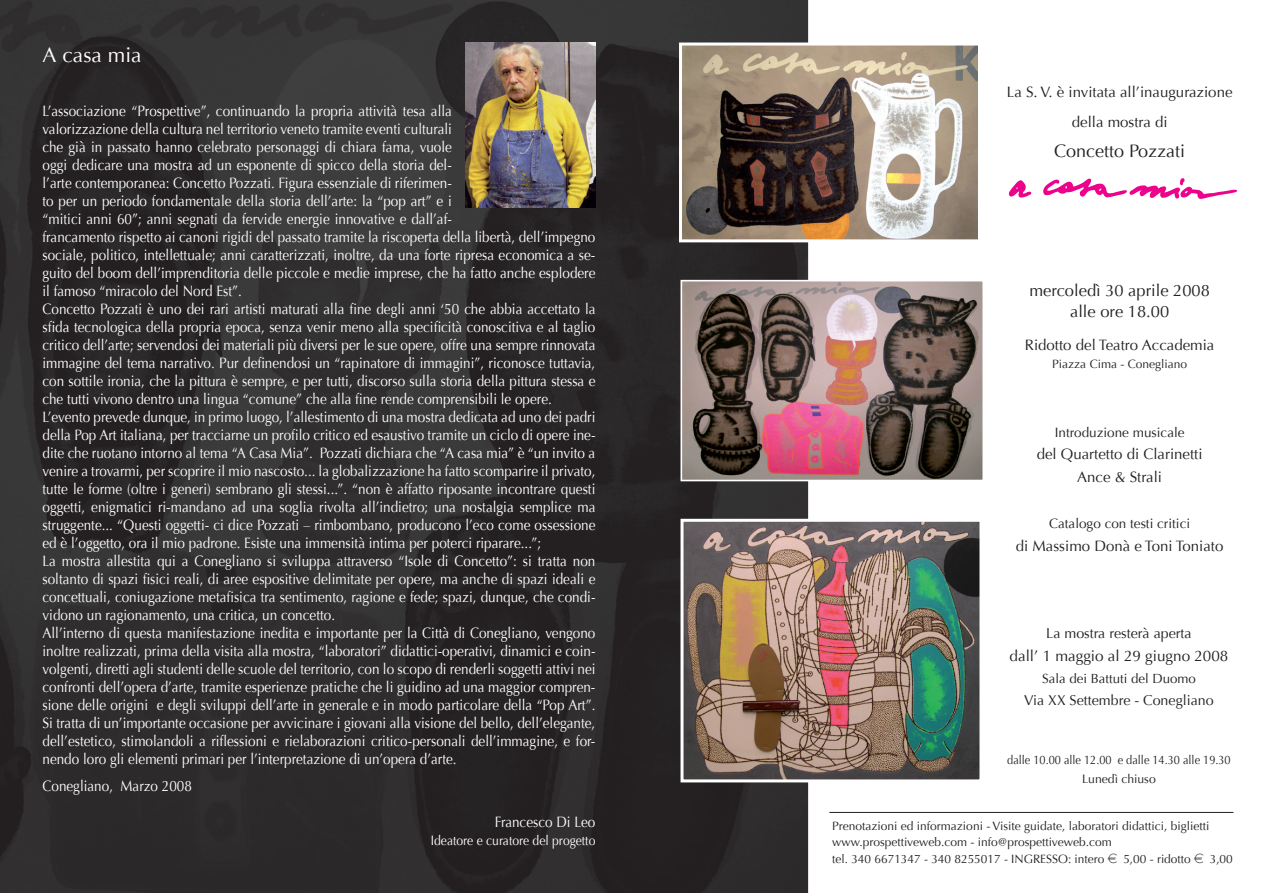
<style>
.page{position:relative;width:1276px;height:893px;background:#fff}
.page>*{position:absolute;margin:0;border:0;box-sizing:border-box;transform-origin:0 0}
.t1{font:21px "Optima";color:#fff}
.t2{font:18px "Optima";color:#231f20}
.t3{font:16.5px/21px "Optima";color:#231f20;text-align:center}
.t4{font:15.3px "Optima";color:#231f20}
.t5{font:15px/18px "Optima";color:#fff;scale:.9 1}
.t6{font:15px/30px "Optima";color:#231f20;text-align:center}
.t7{font:14.25px "Optima";color:#231f20}
.t8{font:13.5px "Optima";color:#231f20}
.t9{font:13.5px "Optima";color:#fff;scale:.9 1}
.t10{font:13.2px "Optima";color:#231f20}
.t11{font:12.15px/18.3px "Optima";color:#231f20;text-align:center;scale:.9 1}
.t12{font:12px/16.5px "Optima";color:#231f20}
.s1{font-family:"Eurofont"}
</style>
<div class="page">
<img style="left:0;top:0;width:484px;height:893px">
<img style="left:484px;top:0;width:324px;height:52px">
<img style="left:593px;top:52px;width:215px;height:841px">
<img style="left:484px;top:208px;width:109px;height:685px">
<img style="left:466px;top:43px;width:129px;height:165px">
<img style="left:684px;top:523px;width:294px;height:255px">
<div style="left:680px;top:519px;width:302px;height:263px;border:3px solid #fff"></div>
<img style="left:683px;top:47px;width:294px;height:191px">
<div style="left:679px;top:43px;width:302px;height:199px;border:3px solid #fff"></div>
<img style="left:1008px;top:178px;width:229px;height:21px">
<hr style="left:829px;top:812px;width:404px;height:1px;background:#231f20">
<img style="left:683px;top:283px;width:298px;height:195px">
<div style="left:680px;top:280px;width:304px;height:201px;border:2px solid #fff"></div>
<h1 class="t1" style="left:43px;top:43px;width:101px">A casa mia</h1>
<p class="t5" style="left:43px;top:102px;width:616px">L’associazione “Prospettive”, continuando la propria attività tesa alla<br>valorizzazione della cultura nel territorio veneto tramite eventi culturali<br>che già in passato hanno celebrato personaggi di chiara fama, vuole<br>oggi dedicare una mostra ad un esponente di spicco della storia del-<br>l’arte contemporanea: Concetto Pozzati. Figura essenziale di riferimen-<br>to per un periodo fondamentale della storia dell’arte: la “pop art” e i<br>“mitici anni 60”; anni segnati da fervide energie innovative e dall’af-<br>francamento rispetto ai canoni rigidi del passato tramite la riscoperta della libertà, dell’impegno sociale, politico, intellettuale; anni caratterizzati, inoltre, da una forte ripresa economica a se&shy;guito del boom dell’imprenditoria delle piccole e medie imprese, che ha fatto anche esplodere il famoso “miracolo del Nord Est”.<br>Concetto Pozzati è uno dei rari artisti maturati alla fine degli anni ‘50 che abbia accettato la sfida tecnologica della propria epoca, senza venir meno alla specificità conoscitiva e al taglio critico dell’arte; servendosi dei materiali più diversi per le sue opere, offre una sempre rinnovata immagine del tema narrativo. Pur definendosi un “rapinatore di immagini”, riconosce tuttavia, con sottile ironia, che la pittura è sempre, e per tutti, discorso sulla storia della pittura stessa e che tutti vivono dentro una lingua “comune” che alla fine rende comprensibili le opere.<br>L’evento prevede dunque, in primo luogo, l’allestimento di una mostra dedicata ad uno dei padri della Pop Art italiana, per tracciarne un profilo critico ed esaustivo tramite un ciclo di opere ine&shy;dite che ruotano intorno al tema “A Casa Mia”. Pozzati dichiara che “A casa mia” è “un invito a venire a trovarmi, per scoprire il mio nascosto... la globalizzazione ha fatto scomparire il privato, tutte le forme (oltre i generi) sembrano gli stessi...”. “non è affatto riposante incontrare questi oggetti, enigmatici ri-mandano ad una soglia rivolta all’indietro; una nostalgia semplice ma struggente... “Questi oggetti- ci dice Pozzati – rimbombano, producono l’eco come ossessione ed è l’oggetto, ora il mio padrone. Esiste una immensità intima per poterci riparare...”;<br>La mostra allestita qui a Conegliano si sviluppa attraverso “Isole di Concetto”: si tratta non soltanto di spazi fisici reali, di aree espositive delimitate per opere, ma anche di spazi ideali e concettuali, coniugazione metafisica tra sentimento, ragione e fede; spazi, dunque, che condi&shy;vidono un ragionamento, una critica, un concetto.<br>All’interno di questa manifestazione inedita e importante per la Città di Conegliano, vengono inoltre realizzati, prima della visita alla mostra, “laboratori” didattici-operativi, dinamici e coin&shy;volgenti, diretti agli studenti delle scuole del territorio, con lo scopo di renderli soggetti attivi nei confronti dell’opera d’arte, tramite esperienze pratiche che li guidino ad una maggior compren&shy;sione delle origini e degli sviluppi dell’arte in generale e in modo particolare della “Pop Art”.<br>Si tratta di un’importante occasione per avvicinare i giovani alla visione del bello, dell’elegante, dell’estetico, stimolandoli a riflessioni e rielaborazioni critico-personali dell’immagine, e for&shy;nendo loro gli elementi primari per l’interpretazione di un’opera d’arte.</p>
<p class="t5" style="left:43px;top:777px;width:167px">Conegliano, Marzo 2008</p>
<p class="t5" style="left:495px;top:813px;width:113px">Francesco Di Leo</p>
<p class="t9" style="left:431px;top:832px;width:184px">Ideatore e curatore del progetto</p>
<p class="t6" style="left:1007px;top:78px;width:227px">La S. V. è invitata all’inaugurazione della mostra di</p>
<p class="t2" style="left:1054px;top:141px;width:133px">Concetto Pozzati</p>
<p class="t3" style="left:1029px;top:280px;width:182px">mercoledì 30 aprile 2008 alle ore 18.00</p>
<p class="t6" style="left:1025px;top:330px;width:191px">Ridotto del Teatro Accademia</p>
<p class="t12" style="left:1052px;top:356px;width:136px">Piazza Cima - Conegliano</p>
<p class="t8" style="left:1054px;top:424px;width:131px">Introduzione musicale</p>
<p class="t6" style="left:1036px;top:443px;width:167px;line-height:22.5px">del Quartetto di Clarinetti<br>Ance &amp; Strali</p>
<p class="t8" style="left:1049px;top:516px;width:143px">Catalogo con testi critici</p>
<p class="t6" style="left:1016px;top:531px;width:209px">di Massimo Donà e Toni Toniato</p>
<p class="t7" style="left:1046px;top:625px;width:147px">La mostra resterà aperta</p>
<p class="t4" style="left:1009px;top:646px;width:220px">dall’ 1 maggio al 29 giugno 2008</p>
<p class="t10" style="left:1042px;top:671px;width:155px">Sala dei Battuti del Duomo</p>
<p class="t7" style="left:1024px;top:692px;width:191px">Via XX Settembre - Conegliano</p>
<p class="t11" style="left:1007px;top:751px;width:250px">dalle 10.00 alle 12.00 e dalle 14.30 alle 19.30<br>Lunedì chiuso</p>
<p class="t12" style="left:832px;top:818px;width:402px">Prenotazioni ed informazioni - Visite guidate, laboratori didattici, biglietti www.prospettiveweb.com - info@prospettiveweb.com<br>tel. 340 6671347 - 340 8255017 - INGRESSO: intero <span class="s1">e</span> 5,00 - ridotto <span class="s1">e</span> 3,00</p>
</div>
